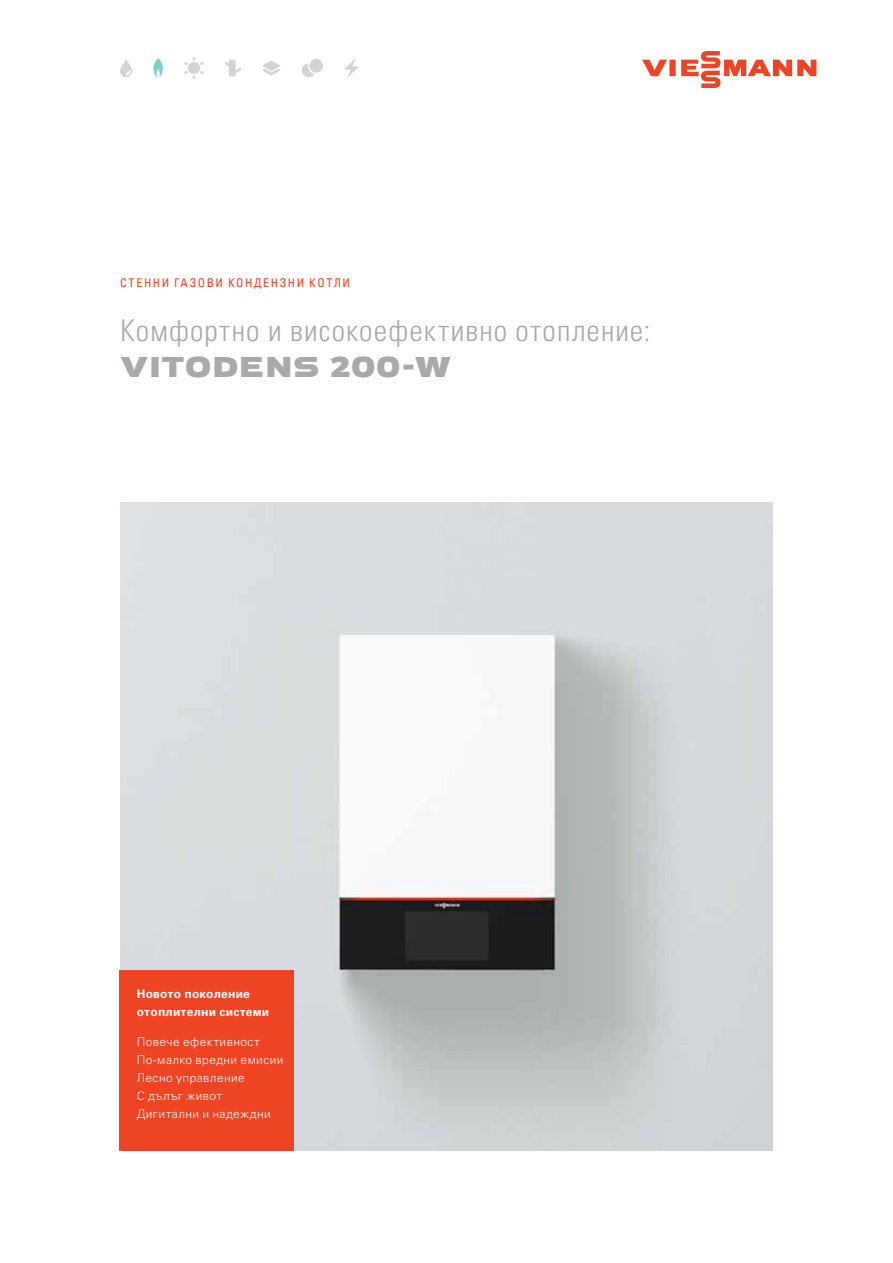
<style>
.page{position:relative;width:893px;height:1263px;background:#fff}
.page>*{position:absolute;margin:0;border:0;box-sizing:border-box;transform-origin:0 0}
.t1{font:30px "Univers LTCYR 47 Light Cond";letter-spacing:.035em;color:#a7a9ac}
.t2{font:700 30px "Viessmann";letter-spacing:.015em;color:#a7a9ac}
.t3{font:300 12px/18px "Univers LTCYR 45";letter-spacing:.035em;color:#fff}
.t4{font:700 12px/18px "Univers LTCYR 65";letter-spacing:.02em;color:#fff}
.t5{font:condensed 12px "Univers LTCYR 57";letter-spacing:.125em;color:#ef4423}
</style>
<div class="page">
<svg style="left:642px;top:51px;width:174px;height:37px"></svg>
<svg style="left:302px;top:59px;width:21px;height:18px"></svg>
<svg style="left:344px;top:58px;width:15px;height:20px"></svg>
<svg style="left:184px;top:57px;width:20px;height:22px"></svg>
<svg style="left:225px;top:60px;width:16px;height:16px"></svg>
<svg style="left:262px;top:60px;width:18px;height:16px"></svg>
<svg style="left:153px;top:58px;width:10px;height:20px"></svg>
<svg style="left:120px;top:59px;width:12px;height:18px"></svg>
<img style="left:120px;top:503px;width:653px;height:648px">
<div style="left:120px;top:971px;width:174px;height:180px;background:#ef4423"></div>
<p class="t5" style="left:120px;top:275px;width:231px">СТЕННИ ГАЗОВИ КОНДЕНЗНИ КОТЛИ</p>
<h1 class="t1" style="left:120px;top:310px;width:532px">Комфортно и високоефективно отопление:</h1>
<h1 class="t2" style="left:120px;top:346px;width:333px">VITODENS 200-W</h1>
<p class="t4" style="left:137px;top:984px;width:134px">Новото поколение отоплителни системи</p>
<p class="t3" style="left:137px;top:1032px;width:148px">Повече ефективност<br>По-малко вредни емисии<br>Лесно управление<br>С дълъг живот<br>Дигитални и надеждни</p>
</div>
